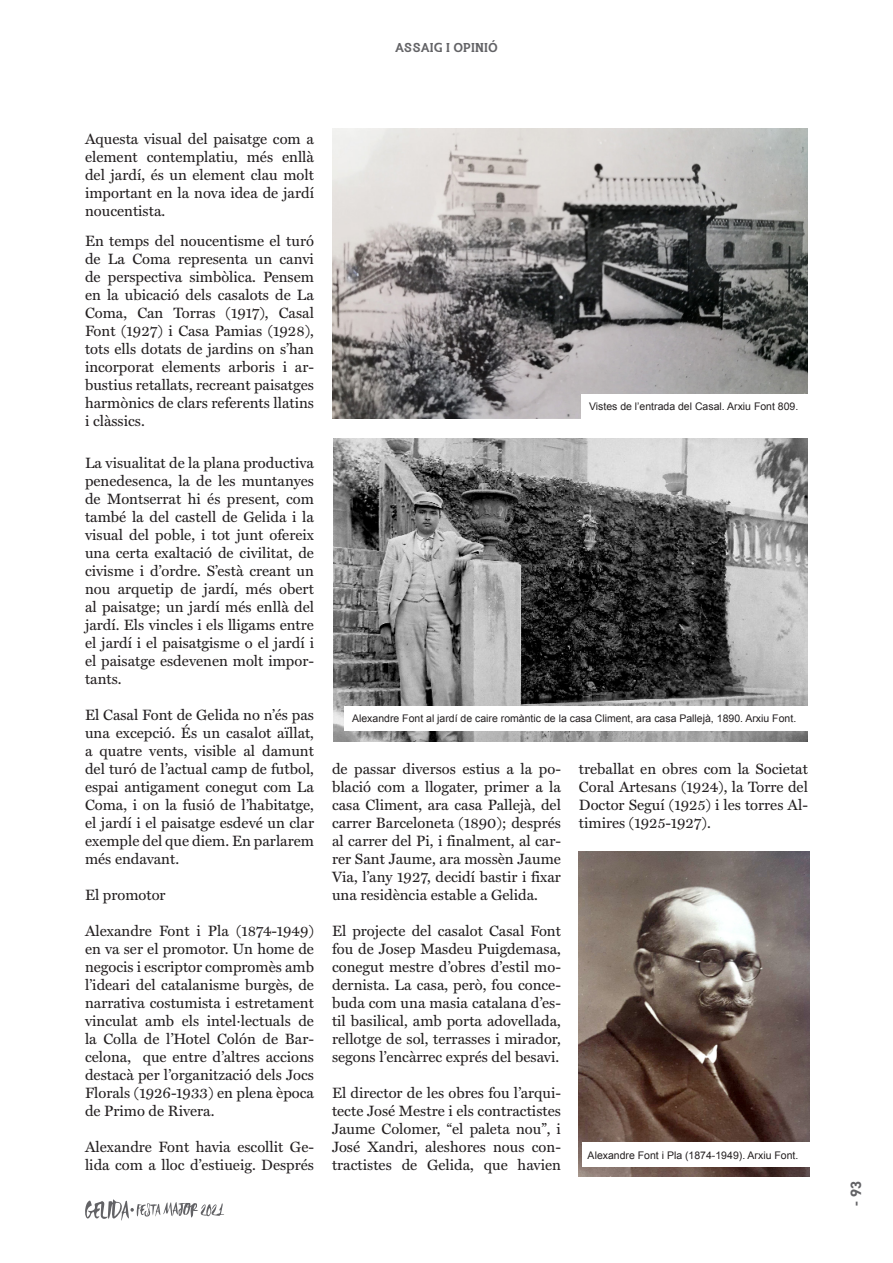
<style>
.page{position:relative;width:893px;height:1263px;background:#fff}
.page>*{position:absolute;margin:0;border:0;box-sizing:border-box;transform-origin:0 0}
.Text_Article{font:15px/18px "Miller Text Roman";color:#231f20;text-align:justify}
.t1{font:700 15px "DIN2014";color:#636366}
.t2{font:700 12px "Musket";color:#636366}
.Text_Article-2{font:10.5px "Arial";color:#231f20}
</style>
<div class="page">
<svg style="left:85px;top:1199px;width:139px;height:21px"></svg>
<img style="left:332px;top:128px;width:476px;height:291px">
<div style="left:581px;top:394px;width:230px;height:25px;background:#fff"></div>
<img style="left:579px;top:851px;width:231px;height:326px">
<div style="left:582px;top:1142px;width:229px;height:25px;background:#fff"></div>
<img style="left:333px;top:438px;width:475px;height:303px">
<div style="left:344px;top:706px;width:465px;height:24px;background:#fff"></div>
<p class="t2" style="left:395px;top:40px;width:104px">ASSAIG I OPINIÓ</p>
<p class="Text_Article" style="left:85px;top:130px;width:230px">Aquesta visual del paisatge com a element contemplatiu, més enllà del jardí, és un element clau molt important en la nova idea de jardí noucentista.</p>
<p class="Text_Article" style="left:85px;top:232px;width:230px">En temps del noucentisme el turó de La Coma representa un canvi de perspectiva simbòlica. Pensem en la ubicació dels casalots de La Coma, Can Torras (1917), Casal Font (1927) i Casa Pamias (1928), tots ells dotats de jardins on s’han incorporat elements arboris i ar&shy;bustius retallats, recreant paisatges harmònics de clars referents llatins i clàssics.</p>
<p class="Text_Article" style="left:85px;top:454px;width:230px">La visualitat de la plana productiva penedesenca, la de les muntanyes de Montserrat hi és present, com també la del castell de Gelida i la visual del poble, i tot junt ofereix una certa exaltació de civilitat, de civisme i d’ordre. S’està creant un nou arquetip de jardí, més obert al paisatge; un jardí més enllà del jardí. Els vincles i els lligams entre el jardí i el paisatgisme o el jardí i el paisatge esdevenen molt impor&shy;tants.</p>
<p class="Text_Article" style="left:85px;top:706px;width:230px">El Casal Font de Gelida no n’és pas una excepció. És un casalot aïllat, a quatre vents, visible al damunt del turó de l’actual camp de futbol, espai antigament conegut com La Coma, i on la fusió de l’habitatge, el jardí i el paisatge esdevé un clar exemple del que diem. En parlarem més endavant.</p>
<p class="Text_Article" style="left:85px;top:886px;width:82px">El promotor</p>
<p class="Text_Article" style="left:85px;top:922px;width:230px">Alexandre Font i Pla (1874-1949) en va ser el promotor. Un home de negocis i escriptor compromès amb l’ideari del catalanisme burgès, de narrativa costumista i estretament vinculat amb els intel·lectuals de la Colla de l’Hotel Colón de Bar&shy;celona, que entre d’altres accions destacà per l’organització dels Jocs Florals (1926-1933) en plena època de Primo de Rivera.</p>
<p class="Text_Article" style="left:85px;top:1138px;width:230px">Alexandre Font havia escollit Ge&shy;lida com a lloc d’estiueig. Després</p>
<p class="Text_Article-2" style="left:589px;top:400px;width:211px">Vistes de l’entrada del Casal. Arxiu Font 809.</p>
<p class="Text_Article-2" style="left:352px;top:711px;width:446px">Alexandre Font al jardí de caire romàntic de la casa Climent, ara casa Pallejà, 1890. Arxiu Font.</p>
<p class="Text_Article" style="left:332px;top:760px;width:230px">de passar diversos estius a la po&shy;blació com a llogater, primer a la casa Climent, ara casa Pallejà, del carrer Barceloneta (1890); després al carrer del Pi, i finalment, al car&shy;rer Sant Jaume, ara mossèn Jaume Via, l’any 1927, decidí bastir i fixar una residència estable a Gelida.</p>
<p class="Text_Article" style="left:332px;top:922px;width:230px">El projecte del casalot Casal Font fou de Josep Masdeu Puigdemasa, conegut mestre d’obres d’estil mo&shy;dernista. La casa, però, fou conce&shy;buda com una masia catalana d’es&shy;til basilical, amb porta adovellada, rellotge de sol, terrasses i mirador, segons l’encàrrec exprés del besavi.</p>
<p class="Text_Article" style="left:332px;top:1084px;width:230px">El director de les obres fou l’arqui&shy;tecte José Mestre i els contractistes Jaume Colomer, “el paleta nou”, i José Xandri, aleshores nous con&shy;tractistes de Gelida, que havien</p>
<p class="Text_Article" style="left:579px;top:760px;width:230px">treballat en obres com la Societat Coral Artesans (1924), la Torre del Doctor Seguí (1925) i les torres Al&shy;timires (1925-1927).</p>
<p class="Text_Article-2" style="left:588px;top:1148px;width:212px">Alexandre Font i Pla (1874-1949). Arxiu Font.</p>
<p class="t1" style="left:846px;top:1206px;width:26px;rotate:-90deg">- 93</p>
</div>
